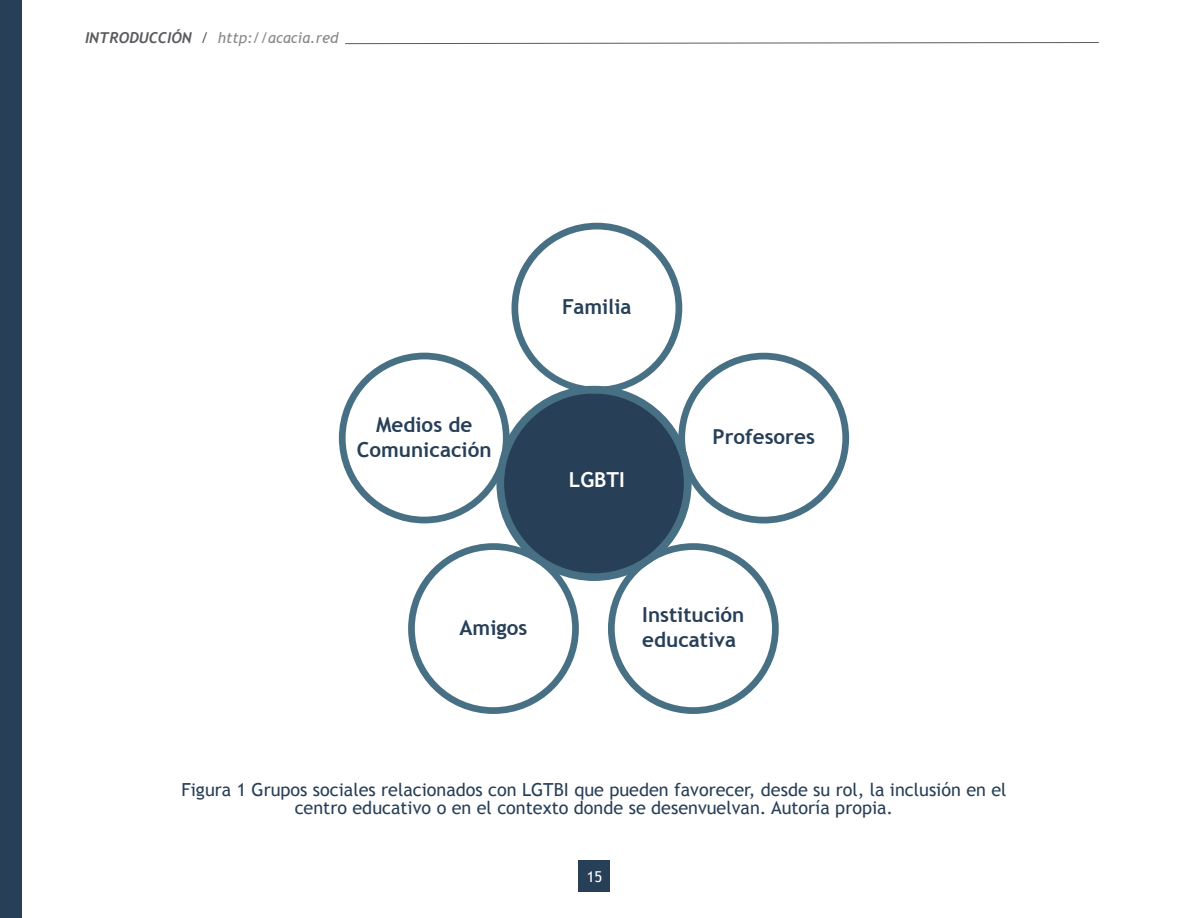
<style>
.page{position:relative;width:1188px;height:918px;background:#fff}
.page>*{position:absolute;margin:0;border:0;box-sizing:border-box;transform-origin:0 0}
.t1{font:700 20.7px/24.8px "Trebuchet MS";color:#273f57}
.t2{font:700 20.7px "Trebuchet MS";color:#fff}
.t3{font:18px/18px "Trebuchet MS";color:#273f57;text-align:center}
.t4{font:italic 15px "Trebuchet MS";color:#87868a}
.t5{font:15px "Trebuchet MS";color:#fff}
.s1{font-family:"Trebuchet";font-weight:700;color:#5b5b5f}
.s2{color:#5b5b5f}
</style>
<div class="page">
<div style="left:0;top:0;width:21px;height:918px;background:#273f57"></div>
<svg style="left:345px;top:42px;width:754px;height:2px;background:#adadaf"></svg>
<div style="left:578px;top:860px;width:32px;height:31px;background:#273f57"></div>
<div style="left:504px;top:394px;width:180px;height:179px;background:#273f57;border-radius:50%"></div>
<svg style="left:408px;top:543px;width:171px;height:171px"></svg>
<svg style="left:608px;top:543px;width:171px;height:171px"></svg>
<svg style="left:339px;top:223px;width:510px;height:301px"></svg>
<p class="t4" style="left:85px;top:29px;width:255px"><span class="s1">INTRODUCCIÓN</span> <span class="s2">/</span> http://acacia.red</p>
<p class="t1" style="left:357px;top:412px;width:136px;text-align:center">Medios de<br>Comunicación</p>
<p class="t1" style="left:562px;top:294px;width:71px">Familia</p>
<p class="t2" style="left:569px;top:468px;width:57px">LGBTI</p>
<p class="t1" style="left:713px;top:424px;width:104px">Profesores</p>
<p class="t1" style="left:460px;top:615px;width:69px">Amigos</p>
<p class="t1" style="left:642px;top:602px;width:104px">Institución educativa</p>
<p class="t3" style="left:181px;top:780px;width:827px">Figura 1 Grupos sociales relacionados con LGTBI que pueden favorecer, desde su rol, la inclusión en el centro educativo o en el contexto donde se desenvuelvan. Autoría propia.</p>
<p class="t5" style="left:587px;top:867px;width:17px">15</p>
</div>
